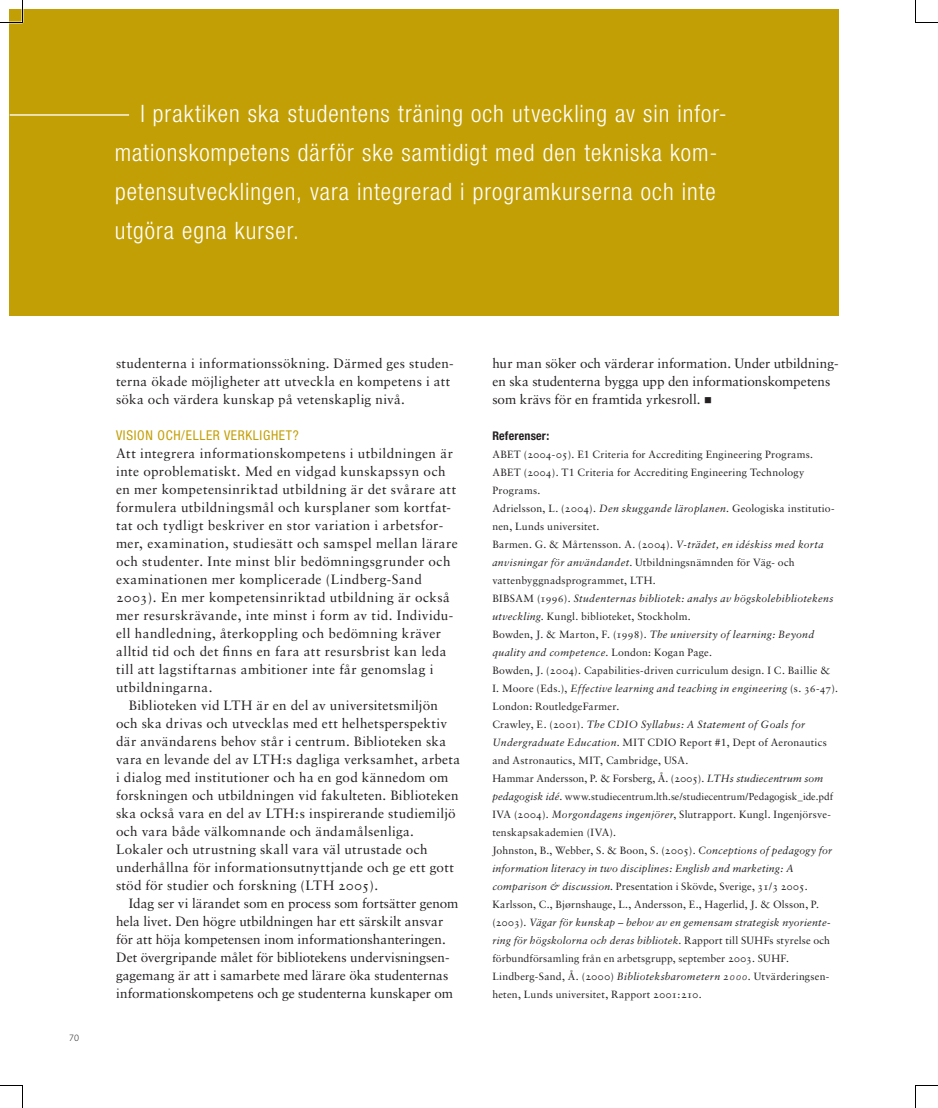
<style>
.page{position:relative;width:938px;height:1108px;background:#fff}
.page>*{position:absolute;margin:0;border:0;box-sizing:border-box;transform-origin:0 0}
.t1{font:300 condensed 24px/39px "Helvetica Neue";letter-spacing:.04em;color:#fff}
.t2{font:13.5px/18px "Sabon";letter-spacing:.02em;color:#231f20}
.t3{font:13.5px/18px "Sabon";color:#231f20}
.t4{font:condensed 13.5px "Helvetica Neue";letter-spacing:.05em;color:#c39f06}
.t5{font:700 condensed 12px "Helvetica Neue";letter-spacing:.015em;color:#231f20}
.t6{font:10.5px/18px "Sabon";letter-spacing:.015em;color:#231f20}
.t7{font:10.05px "Sabon";letter-spacing:.005em;color:#231f20}
.t8{font:300 9px "Caecilia";color:#231f20}
.s1{font-family:"Sabon Roman SC"}
.s2{font-style:italic}
.s3{font-style:italic;font-size:10.5px}
.s4{font-size:10.5px}
.s5{font-family:"Sabon Italic Os F"}
</style>
<div class="page">
<div style="left:10px;top:10px;width:829px;height:306px;background:#c39f06"></div>
<hr style="left:10px;top:114px;width:119px;height:2px;background:#fff">
<svg style="left:0;top:0;width:23px;height:23px"></svg>
<svg style="left:0;top:1085px;width:23px;height:23px"></svg>
<svg style="left:915px;top:0;width:23px;height:23px"></svg>
<svg style="left:915px;top:1085px;width:23px;height:23px"></svg>
<h1 class="t1" style="left:115px;top:94px;width:614px;text-indent:26px">I praktiken ska studentens träning och utveckling av sin infor&shy;mationskompetens därför ske samtidigt med den tekniska kom&shy;petensutvecklingen, vara integrerad i programkurserna och inte utgöra egna kurser.</h1>
<p class="t8" style="left:69px;top:1033px;width:12px">70</p>
<p class="t2" style="left:116px;top:354px;width:339px">studenterna i informationssökning. Därmed ges studen&shy;terna ökade möjligheter att utveckla en kompetens i att söka och värdera kunskap på vetenskaplig nivå.</p>
<p class="t4" style="left:116px;top:427px;width:184px">VISION OCH/ELLER VERKLIGHET?</p>
<p class="t2" style="left:116px;top:444px;width:343px">Att integrera informationskompetens i utbildningen är inte oproblematiskt. Med en vidgad kunskapssyn och en mer kompetensinriktad utbildning är det svårare att formulera utbildningsmål och kursplaner som kortfat&shy;tat och tydligt beskriver en stor variation i arbetsfor&shy;mer, examination, studiesätt och samspel mellan lärare och studenter. Inte minst blir bedömningsgrunder och examinationen mer komplicerade (Lindberg-Sand <span class="s1">2003</span>). En mer kompetensinriktad utbildning är också mer resurskrävande, inte minst i form av tid. Individu&shy;ell handledning, återkoppling och bedömning kräver alltid tid och det finns en fara att resursbrist kan leda till att lagstiftarnas ambitioner inte får genomslag i utbildningarna.</p>
<p class="t2" style="left:116px;top:696px;width:346px;text-indent:13px">Biblioteken vid LTH är en del av universitetsmiljön och ska drivas och utvecklas med ett helhetsperspektiv där användarens behov står i centrum. Biblioteken ska vara en levande del av LTH:s dagliga verksamhet, arbeta i dialog med institutioner och ha en god kännedom om forskningen och utbildningen vid fakulteten. Biblioteken ska också vara en del av LTH:s inspirerande studiemiljö och vara både välkomnande och ändamålsenliga.<br>Lokaler och utrustning skall vara väl utrustade och underhållna för informationsutnyttjande och ge ett gott stöd för studier och forskning (LTH <span class="s1">2005</span>).</p>
<p class="t3" style="left:116px;top:894px;width:344px;text-indent:13px">Idag ser vi lärandet som en process som fortsätter genom hela livet. Den högre utbildningen har ett särskilt ansvar för att höja kompetensen inom informationshanteringen.<br>Det övergripande målet för bibliotekens undervisningsen&shy;gagemang är att i samarbete med lärare öka studenternas informationskompetens och ge studenterna kunskaper om</p>
<p class="t3" style="left:492px;top:354px;width:348px">hur man söker och värderar information. Under utbildning&shy;en ska studenterna bygga upp den informationskompetens som krävs för en framtida yrkesroll. ■</p>
<p class="t5" style="left:492px;top:429px;width:58px">Referenser:</p>
<p class="t6" style="left:492px;top:445px;width:347px">ABET (<span class="s1">2004-05</span>). E1 Criteria for Accrediting Engineering Programs.<br>ABET (<span class="s1">2004</span>). T1 Criteria for Accrediting Engineering Technology Programs.<br>Adrielsson, L. (<span class="s1">2004</span>). <span class="s2">Den skuggande läroplanen</span>. Geologiska institutio&shy;nen, Lunds universitet.<br>Barmen. G. &amp; Mårtensson. A. (<span class="s1">2004</span>). <span class="s2">V-trädet, en idéskiss med korta anvisningar för användandet</span>. Utbildningsnämnden för Väg- och vattenbyggnadsprogrammet, LTH.<br>BIBSAM (<span class="s1">1996</span>). <span class="s2">Studenternas bibliotek: analys av högskolebibliotekens utveckling</span>. Kungl. biblioteket, Stockholm.<br>Bowden, J. &amp; Marton, F. (<span class="s1">1998</span>). <span class="s2">The university of learning: Beyond quality and competence</span>. London: Kogan Page.<br>Bowden, J. (<span class="s1">2004</span>). Capabilities-driven curriculum design. I C. Baillie &amp; I. Moore (Eds.), <span class="s2">Effective learning and teaching in engineering</span> (s. <span class="s1">36-47</span>).<br>London: RoutledgeFarmer.<br>Crawley, E. (<span class="s1">2001</span>). <span class="s2">The CDIO Syllabus: A Statement of Goals for Undergraduate Education</span>. MIT CDIO Report #1, Dept of Aeronautics and Astronautics, MIT, Cambridge, USA.<br>Hammar Andersson, P. &amp; Forsberg, Å. (<span class="s1">2005</span>). <span class="s2">LTHs studiecentrum som</span></p>
<p class="t7" style="left:492px;top:791px;width:342px"><span class="s3">pedagogisk idé</span><span class="s4">.</span> www.studiecentrum.lth.se/studiecentrum/Pedagogisk_ide.pdf</p>
<p class="t6" style="left:492px;top:805px;width:341px">IVA (<span class="s1">2004</span>). <span class="s2">Morgondagens ingenjörer</span>, Slutrapport. Kungl. Ingenjörsve&shy;tenskapsakademien (IVA).<br>Johnston, B., Webber, S. &amp; Boon, S. <span class="s1">(2005)</span>. <span class="s2">Conceptions of pedagogy for information literacy in two disciplines: English and marketing: A comparison &amp; discussion</span>. Presentation i Skövde, Sverige, <span class="s1">31/3 2005</span>.<br>Karlsson, C., Bjørnshauge, L., Andersson, E., Hagerlid, J. &amp; Olsson, P. (<span class="s1">2003</span>). <span class="s2">Vägar för kunskap – behov av en gemensam strategisk nyoriente&shy;ring för högskolorna och deras bibliotek</span>. Rapport till SUHFs styrelse och förbundförsamling från en arbetsgrupp, september <span class="s1">2003</span>. SUHF.<br>Lindberg-Sand, Å. (<span class="s1">2000</span>) <span class="s5">Biblioteksbarometern 2000</span>. Utvärderingsen&shy;heten, Lunds universitet, Rapport <span class="s1">2001:210</span>.</p>
</div>
